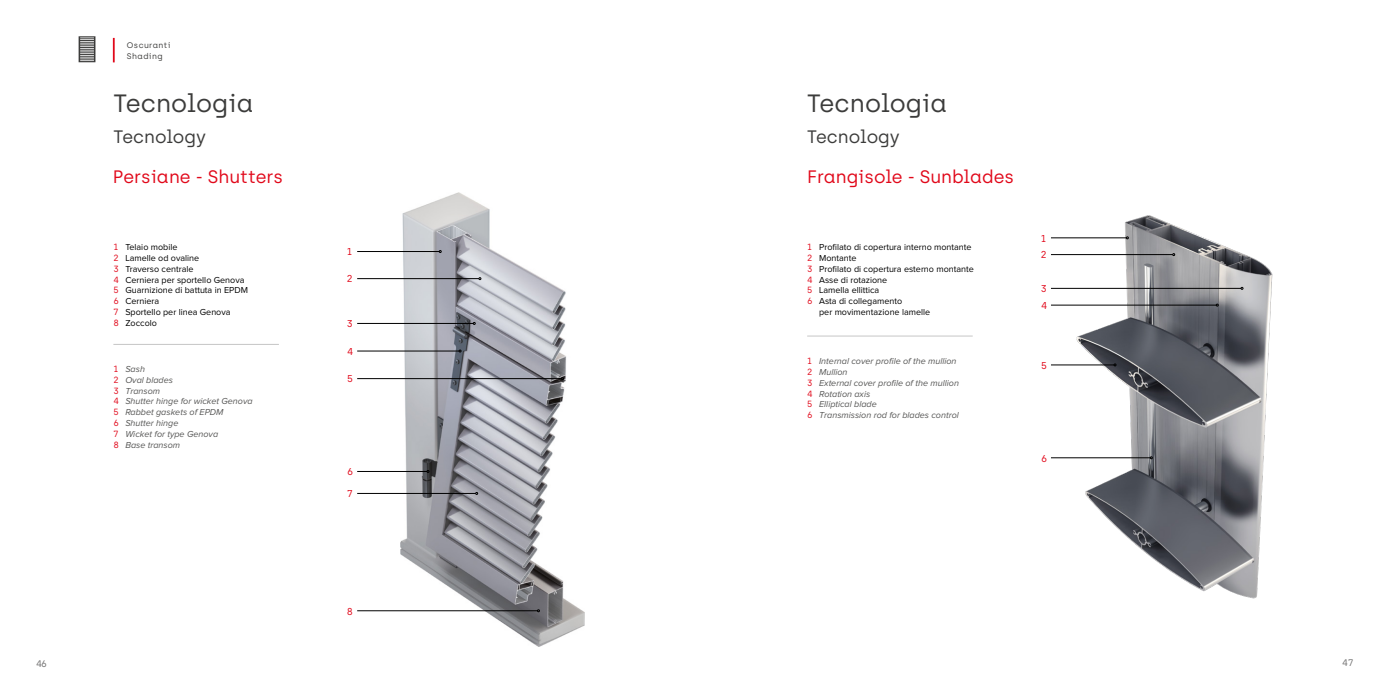
<style>
.page{position:relative;width:1389px;height:695px;background:#fff}
.page>*{position:absolute;margin:0;border:0;box-sizing:border-box;transform-origin:0 0}
.t1{font:25px "Archia";color:#3c3c3b}
.t2{font:18px "Archia";color:#e1081a}
.t3{font:18px "Archia";color:#3c3c3b}
.t4{font:10px "Archia";color:#e1081a}
.t5{font:9.5px "Archia";color:#706f6f}
.t6{font:9px/10.8px "Proxima Nova";color:#000}
.t7{font:italic 9px/10.8px "Proxima Nova";color:#575756}
.t8{font:8.1px/10.8px "Archia";letter-spacing:.05em;color:#3c3c3b}
.s1{font-family:"Archia";color:#e1081a}
.s2{font-family:"Archia";font-style:normal;color:#e1081a}
</style>
<div class="page">
<img style="left:401px;top:192px;width:183px;height:454px">
<hr style="left:113px;top:344px;width:166px;height:1px;background:#c6c6c6">
<hr style="left:807px;top:336px;width:166px;height:1px;background:#c6c6c6">
<img style="left:1073px;top:215px;width:200px;height:384px">
<svg style="left:79px;top:36px;width:16px;height:26px"></svg>
<hr style="left:113px;top:38px;width:2px;height:24px;background:#e1081a">
<hr style="left:357px;top:323px;width:116px;height:1px;background:#000">
<hr style="left:1051px;top:288px;width:190px;height:1px;background:#000">
<hr style="left:357px;top:351px;width:102px;height:1px;background:#000">
<hr style="left:1051px;top:305px;width:165px;height:1px;background:#000">
<hr style="left:357px;top:471px;width:70px;height:1px;background:#000">
<hr style="left:1051px;top:457px;width:99px;height:1px;background:#000">
<hr style="left:357px;top:493px;width:119px;height:1px;background:#000">
<hr style="left:357px;top:378px;width:205px;height:1px;background:#000">
<hr style="left:1051px;top:364px;width:63px;height:1px;background:#000">
<hr style="left:357px;top:278px;width:122px;height:1px;background:#000">
<hr style="left:1051px;top:254px;width:122px;height:1px;background:#000">
<hr style="left:357px;top:251px;width:82px;height:1px;background:#000">
<hr style="left:1051px;top:237px;width:75px;height:1px;background:#000">
<hr style="left:357px;top:610px;width:180px;height:1px;background:#000">
<p class="t8" style="left:127px;top:39px;width:45px">Oscuranti<br>Shading</p>
<h1 class="t1" style="left:113px;top:89px;width:142px">Tecnologia</h1>
<h1 class="t1" style="left:807px;top:89px;width:142px">Tecnologia</h1>
<h2 class="t3" style="left:113px;top:125px;width:94px">Tecnology</h2>
<h2 class="t3" style="left:807px;top:125px;width:94px">Tecnology</h2>
<h2 class="t2" style="left:113px;top:166px;width:172px">Persiane - Shutters</h2>
<h2 class="t2" style="left:807px;top:166px;width:208px">Frangisole - Sunblades</h2>
<p class="t6" style="left:113px;top:242px;width:136px"><span class="s1">1</span> Telaio mobile<br><span class="s1">2</span> Lamelle od ovaline<br><span class="s1">3</span> Traverso centrale<br><span class="s1">4</span> Cerniera per sportello Genova<br><span class="s1">5</span> Guarnizione di battuta in EPDM<br><span class="s1">6</span> Cerniera<br><span class="s1">7</span> Sportello per linea Genova<br><span class="s1">8</span> Zoccolo</p>
<p class="t7" style="left:113px;top:364px;width:141px"><span class="s2">1</span> Sash<br><span class="s2">2</span> Oval blades<br><span class="s2">3</span> Transom<br><span class="s2">4</span> Shutter hinge for wicket Genova<br><span class="s2">5</span> Rabbet gaskets of EPDM<br><span class="s2">6</span> Shutter hinge<br><span class="s2">7</span> Wicket for type Genova<br><span class="s2">8</span> Base transom</p>
<p class="t4" style="left:347px;top:246px;width:7px">1</p>
<p class="t4" style="left:347px;top:273px;width:7px">2</p>
<p class="t4" style="left:347px;top:318px;width:7px">3</p>
<p class="t4" style="left:347px;top:345px;width:8px">4</p>
<p class="t4" style="left:347px;top:373px;width:7px">5</p>
<p class="t4" style="left:347px;top:465px;width:8px">6</p>
<p class="t4" style="left:347px;top:487px;width:7px">7</p>
<p class="t6" style="left:807px;top:242px;width:166px"><span class="s1">1</span> Profilato di copertura interno montante</p>
<p class="t6" style="left:807px;top:253px;width:51px"><span class="s1">2</span> Montante</p>
<p class="t6" style="left:807px;top:264px;width:168px"><span class="s1">3</span> Profilato di copertura esterno montante</p>
<p class="t6" style="left:807px;top:274px;width:82px"><span class="s1">4</span> Asse di rotazione</p>
<p class="t6" style="left:807px;top:285px;width:74px"><span class="s1">5</span> Lamella ellittica</p>
<p class="t6" style="left:807px;top:296px;width:97px"><span class="s1">6</span> Asta di collegamento</p>
<p class="t6" style="left:819px;top:307px;width:113px">per movimentazione lamelle</p>
<p class="t7" style="left:807px;top:356px;width:153px"><span class="s2">1</span> Internal cover profile of the mullion<br><span class="s2">2</span> Mullion<br><span class="s2">3</span> External cover profile of the mullion<br><span class="s2">4</span> Rotation axis<br><span class="s2">5</span> Elliptical blade<br><span class="s2">6</span> Transmission rod for blades control</p>
<p class="t4" style="left:1041px;top:232px;width:7px">1</p>
<p class="t4" style="left:1041px;top:249px;width:7px">2</p>
<p class="t4" style="left:1041px;top:282px;width:7px">3</p>
<p class="t4" style="left:1041px;top:299px;width:8px">4</p>
<p class="t4" style="left:1041px;top:359px;width:7px">5</p>
<p class="t4" style="left:1041px;top:452px;width:8px">6</p>
<p class="t4" style="left:347px;top:605px;width:8px">8</p>
<p class="t5" style="left:36px;top:657px;width:13px">46</p>
<p class="t5" style="left:1342px;top:657px;width:13px">47</p>
</div>
